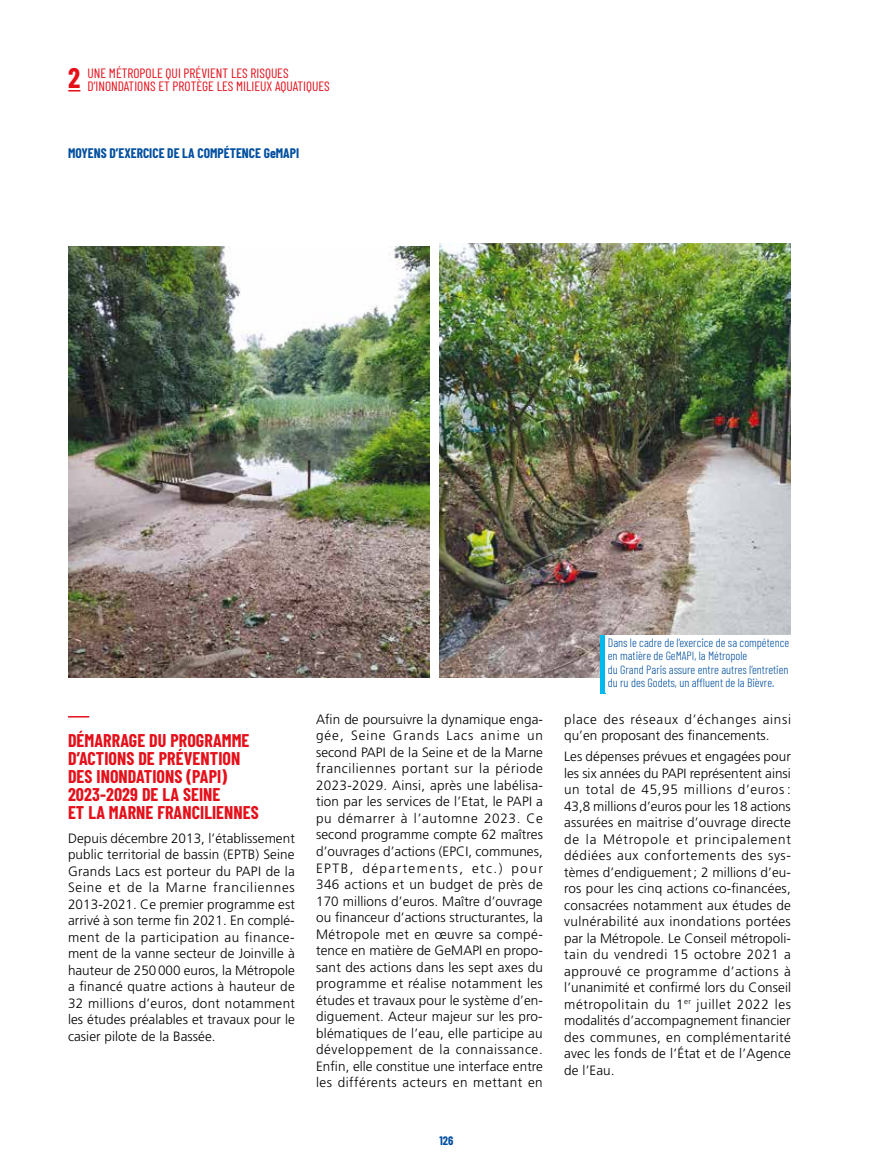
<style>
.page{position:relative;width:893px;height:1170px;background:#fff}
.page>*{position:absolute;margin:0;border:0;box-sizing:border-box;transform-origin:0 0}
.t1{font:700 18px/18px "Barlow Condensed";letter-spacing:.005em;color:#e4101a}
.t2{font:300 13.5px/16.5px "Frutiger LT Pro";letter-spacing:.015em;color:#000;text-align:justify}
.t3{font:13.5px/13.5px "Barlow Condensed";color:#e4101a}
.t4{font:300 13.5px/16.5px "Frutiger LT Pro";letter-spacing:.045em;color:#000}
.t5{font:700 13.5px "Barlow Condensed";color:#004f9f}
.t6{font:300 12px/13.5px "Barlow Condensed";color:#004f9f}
.t7{font:700 12px "Barlow Condensed";color:#004f9f}
</style>
<div class="page">
<svg style="left:68px;top:716px;width:21px;height:1px"></svg>
<img style="left:68px;top:246px;width:361px;height:431px">
<img style="left:439px;top:244px;width:352px;height:433px">
<div style="left:600px;top:634px;width:5px;height:59px;background:#00baee"></div>
<div style="left:605px;top:635px;width:186px;height:58px;background:#fff"></div>
<p class="t3" style="left:68px;top:65px;width:263px;text-indent:19px">UNE MÉTROPOLE QUI PRÉVIENT LES RISQUES<br><sup>2</sup> D’INONDATIONS ET PROTÈGE LES MILIEUX AQUATIQUES</p>
<p class="t5" style="left:68px;top:143px;width:233px">MOYENS D’EXERCICE DE LA COMPÉTENCE GeMAPI</p>
<h1 class="t1" style="left:68px;top:730px;width:192px">DÉMARRAGE DU PROGRAMME<br>D’ACTIONS DE PRÉVENTION<br>DES INONDATIONS (PAPI)<br>2023-2029 DE LA SEINE<br>ET LA MARNE FRANCILIENNES</h1>
<p class="t2" style="left:68px;top:829px;width:228px">Depuis décembre 2013, l’établissement public territorial de bassin (EPTB) Seine Grands Lacs est porteur du PAPI de la Seine et de la Marne franciliennes 2013-2021. Ce premier programme est arrivé à son terme fin 2021. En complé&shy;ment de la participation au finance&shy;ment de la vanne secteur de Joinville à hauteur de 250000 euros, la Métropole a financé quatre actions à hauteur de 32 millions d’euros, dont notamment les études préalables et travaux pour le casier pilote de la Bassée.</p>
<p class="t6" style="left:608px;top:635px;width:183px">Dans le cadre de l’exercice de sa compétence en matière de GeMAPI, la Métropole<br>du Grand Paris assure entre autres l’entretien du ru des Godets, un affluent de la Bièvre.</p>
<p class="t2" style="left:316px;top:711px;width:228px">Afin de poursuivre la dynamique enga&shy;gée, Seine Grands Lacs anime un second PAPI de la Seine et de la Marne franciliennes portant sur la période 2023-2029. Ainsi, après une labélisa&shy;tion par les services de l’Etat, le PAPI a pu démarrer à l’automne 2023. Ce second programme compte 62 maîtres d’ouvrages d’actions (EPCI, communes, EPTB, départements, etc.) pour 346 actions et un budget de près de 170 millions d’euros. Maître d’ouvrage ou financeur d’actions structurantes, la Métropole met en œuvre sa compé&shy;tence en matière de GeMAPI en propo&shy;sant des actions dans les sept axes du programme et réalise notamment les études et travaux pour le système d’en&shy;diguement. Acteur majeur sur les pro&shy;blématiques de l’eau, elle participe au développement de la connaissance.<br>Enfin, elle constitue une interface entre les différents acteurs en mettant en</p>
<p class="t4" style="left:564px;top:711px;width:228px">place des réseaux d’échanges ainsi qu’en proposant des financements.</p>
<p class="t2" style="left:564px;top:748px;width:228px">Les dépenses prévues et engagées pour les six années du PAPI représentent ainsi un total de 45,95 millions d’euros :<br>43,8 millions d’euros pour les 18 actions assurées en maitrise d’ouvrage directe de la Métropole et principalement dédiées aux confortements des sys&shy;tèmes d’endiguement; 2 millions d’eu&shy;ros pour les cinq actions co-financées, consacrées notamment aux études de vulnérabilité aux inondations portées par la Métropole. Le Conseil métropoli&shy;tain du vendredi 15 octobre 2021 a approuvé ce programme d’actions à l’unanimité et confirmé lors du Conseil métropolitain du 1<sup>er</sup> juillet 2022 les modalités d’accompagnement financier des communes, en complémentarité avec les fonds de l’État et de l’Agence de l’Eau.</p>
<p class="t7" style="left:439px;top:1131px;width:15px">126</p>
</div>
